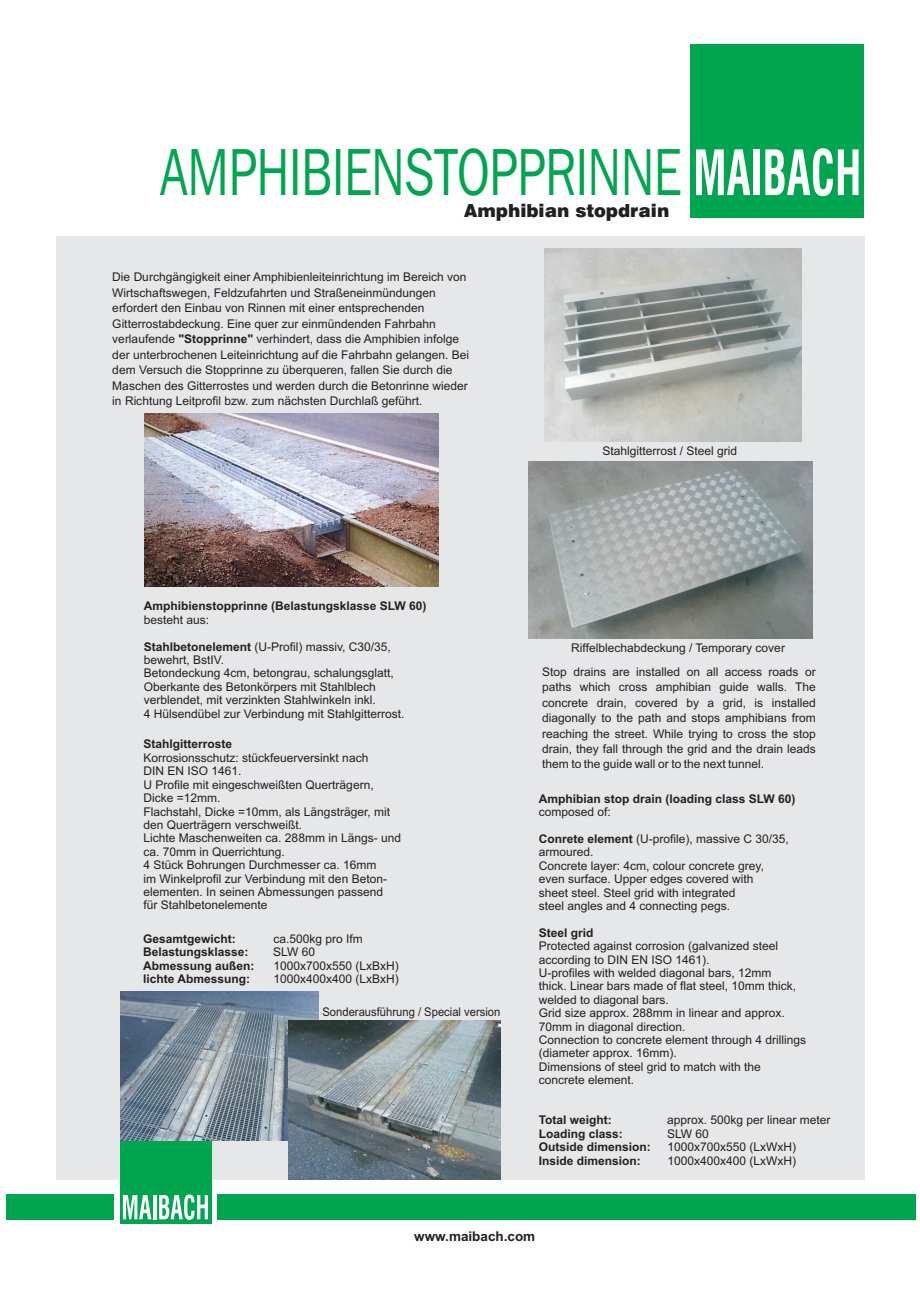
<style>
.page{position:relative;width:920px;height:1290px;background:#fff}
.page>*{position:absolute;margin:0;border:0;box-sizing:border-box;transform-origin:0 0}
.t1{font:66.15px "Franklin Gothic IT Cby BT";color:#00a54f;scale:.75 1}
.t2{font:900 18px "Swiss 721 BT";color:#231f20}
.t3{font:700 13.5px "Arial";color:#231f20}
.t4{font:12px/13.4px "Arial";color:#231f20}
.t5{font:700 12px "Arial";color:#231f20}
.t6{font:12px "Arial";color:#231f20;scale:.94 1}
.s1{font-weight:700}
</style>
<div class="page">
<div style="left:56px;top:236px;width:809px;height:943px;background:#e6e7e9"></div>
<div style="left:6px;top:1194px;width:107px;height:25px;background:#00a54f"></div>
<div style="left:121px;top:1131px;width:91px;height:92px;background:#00a54f"></div>
<svg style="left:123px;top:1195px;width:28px;height:24px"></svg>
<hr style="left:153px;top:1195px;width:3px;height:24px;background:#fff">
<svg style="left:159px;top:1194px;width:49px;height:26px"></svg>
<div style="left:217px;top:1194px;width:698px;height:25px;background:#00a54f"></div>
<div style="left:690px;top:44px;width:174px;height:173px;background:#00a54f"></div>
<svg style="left:696px;top:149px;width:54px;height:46px"></svg>
<div style="left:754px;top:149px;width:6px;height:46px;background:#fff"></div>
<svg style="left:765px;top:148px;width:93px;height:48px"></svg>
<img style="left:120px;top:991px;width:199px;height:149px">
<img style="left:544px;top:248px;width:258px;height:193px">
<img style="left:529px;top:461px;width:284px;height:178px">
<img style="left:144px;top:413px;width:294px;height:173px">
<img style="left:288px;top:1020px;width:212px;height:159px">
<h1 class="t1" style="left:160px;top:145px;width:696px">AMPHIBIENSTOPPRINNE</h1>
<h2 class="t2" style="left:464px;top:203px;width:207px">Amphibian stop drain</h2>
<p class="t4" style="left:112px;top:271px;width:358px;line-height:15.5px">Die Durchgängigkeit einer Amphibienleiteinrichtung im Bereich von Wirtschaftswegen, Feldzufahrten und Straßeneinmündungen erfordert den Einbau von Rinnen mit einer entsprechenden Gitterrostabdeckung. Eine quer zur einmündenden Fahrbahn verlaufende <span class="s1">"Stopprinne"</span> verhindert, dass die Amphibien infolge der unterbrochenen Leiteinrichtung auf die Fahrbahn gelangen. Bei dem Versuch die Stopprinne zu überqueren, fallen Sie durch die Maschen des Gitterrostes und werden durch die Betonrinne wieder in Richtung Leitprofil bzw. zum nächsten Durchlaß geführt.</p>
<p class="t4" style="left:603px;top:445px;width:136px">Stahlgitterrost / Steel grid</p>
<p class="t5" style="left:144px;top:602px;width:284px">Amphibienstopprinne (Belastungsklasse SLW 60)</p>
<p class="t4" style="left:144px;top:614px;width:67px">besteht aus:</p>
<p class="t4" style="left:144px;top:641px;width:262px"><span class="s1">Stahlbetonelement</span> (U-Profil) massiv, C30/35, bewehrt, BstIV.<br>Betondeckung 4cm, betongrau, schalungsglatt, Oberkante des Betonkörpers mit Stahlblech verblendet, mit verzinkten Stahlwinkeln inkl.<br>4 Hülsendübel zur Verbindung mit Stahlgitterrost.</p>
<p class="t5" style="left:144px;top:740px;width:90px">Stahlgitterroste</p>
<p class="t4" style="left:144px;top:752px;width:259px">Korrosionsschutz: stückfeuerversinkt nach<br>DIN EN ISO 1461.<br>U Profile mit eingeschweißten Querträgern, Dicke =12mm.<br>Flachstahl, Dicke =10mm, als Längsträger, mit den Querträgern verschweißt.<br>Lichte Maschenweiten ca. 288mm in Längs- und ca. 70mm in Querrichtung.<br>4 Stück Bohrungen Durchmesser ca. 16mm<br>im Winkelprofil zur Verbindung mit den Beton&shy;elementen. In seinen Abmessungen passend<br>für Stahlbetonelemente</p>
<p class="t5" style="left:143px;top:934px;width:94px">Gesamtgewicht:</p>
<p class="t4" style="left:273px;top:933px;width:91px">ca.500kg pro Ifm</p>
<p class="t5" style="left:143px;top:948px;width:107px">Belastungsklasse:</p>
<p class="t4" style="left:273px;top:947px;width:43px">SLW 60</p>
<p class="t5" style="left:143px;top:961px;width:113px">Abmessung außen:</p>
<p class="t4" style="left:273px;top:960px;width:127px">1000x700x550 (LxBxH)</p>
<p class="t5" style="left:143px;top:974px;width:108px">lichte Abmessung:</p>
<p class="t4" style="left:273px;top:973px;width:127px">1000x400x400 (LxBxH)</p>
<p class="t6" style="left:322px;top:1007px;width:191px">Sonderausführung / Special version</p>
<p class="t4" style="left:571px;top:642px;width:215px">Riffelblechabdeckung / Temporary cover</p>
<p class="t4" style="left:542px;top:665px;width:275px;line-height:15.5px;text-align:justify">Stop drains are installed on all access roads or paths which cross amphibian guide walls. The concrete drain, covered by a grid, is installed diagonally to the path and stops amphibians from reaching the street. While trying to cross the stop drain, they fall through the grid and the drain leads them to the guide wall or to the next tunnel.</p>
<p class="t5" style="left:539px;top:794px;width:258px">Amphibian stop drain (loading class SLW 60)</p>
<p class="t4" style="left:539px;top:806px;width:74px">composed of:</p>
<p class="t4" style="left:539px;top:833px;width:252px"><span class="s1">Conrete element</span> (U-profile), massive C 30/35, armoured.<br>Concrete layer: 4cm, colour concrete grey, even surface. Upper edges covered with<br>sheet steel. Steel grid with integrated<br>steel angles and 4 connecting pegs.</p>
<p class="t5" style="left:539px;top:928px;width:56px">Steel grid</p>
<p class="t4" style="left:539px;top:940px;width:269px">Protected against corrosion (galvanized steel according to DIN EN ISO 1461).<br>U-profiles with welded diagonal bars, 12mm<br>thick. Linear bars made of flat steel, 10mm thick, welded to diagonal bars.<br>Grid size approx. 288mm in linear and approx.<br>70mm in diagonal direction.<br>Connection to concrete element through 4 drillings (diameter approx. 16mm).<br>Dimensions of steel grid to match with the concrete element.</p>
<p class="t5" style="left:539px;top:1116px;width:75px">Total weight:</p>
<p class="t4" style="left:667px;top:1114px;width:165px">approx. 500kg per linear meter</p>
<p class="t5" style="left:539px;top:1129px;width:86px">Loading class:</p>
<p class="t4" style="left:667px;top:1128px;width:43px">SLW 60</p>
<p class="t5" style="left:539px;top:1142px;width:114px">Outside dimension:</p>
<p class="t4" style="left:667px;top:1141px;width:130px">1000x700x550 (LxWxH)</p>
<p class="t5" style="left:539px;top:1156px;width:104px">Inside dimension:</p>
<p class="t4" style="left:667px;top:1155px;width:130px">1000x400x400 (LxWxH)</p>
<p class="t3" style="left:414px;top:1231px;width:123px">www.maibach.com</p>
</div>
